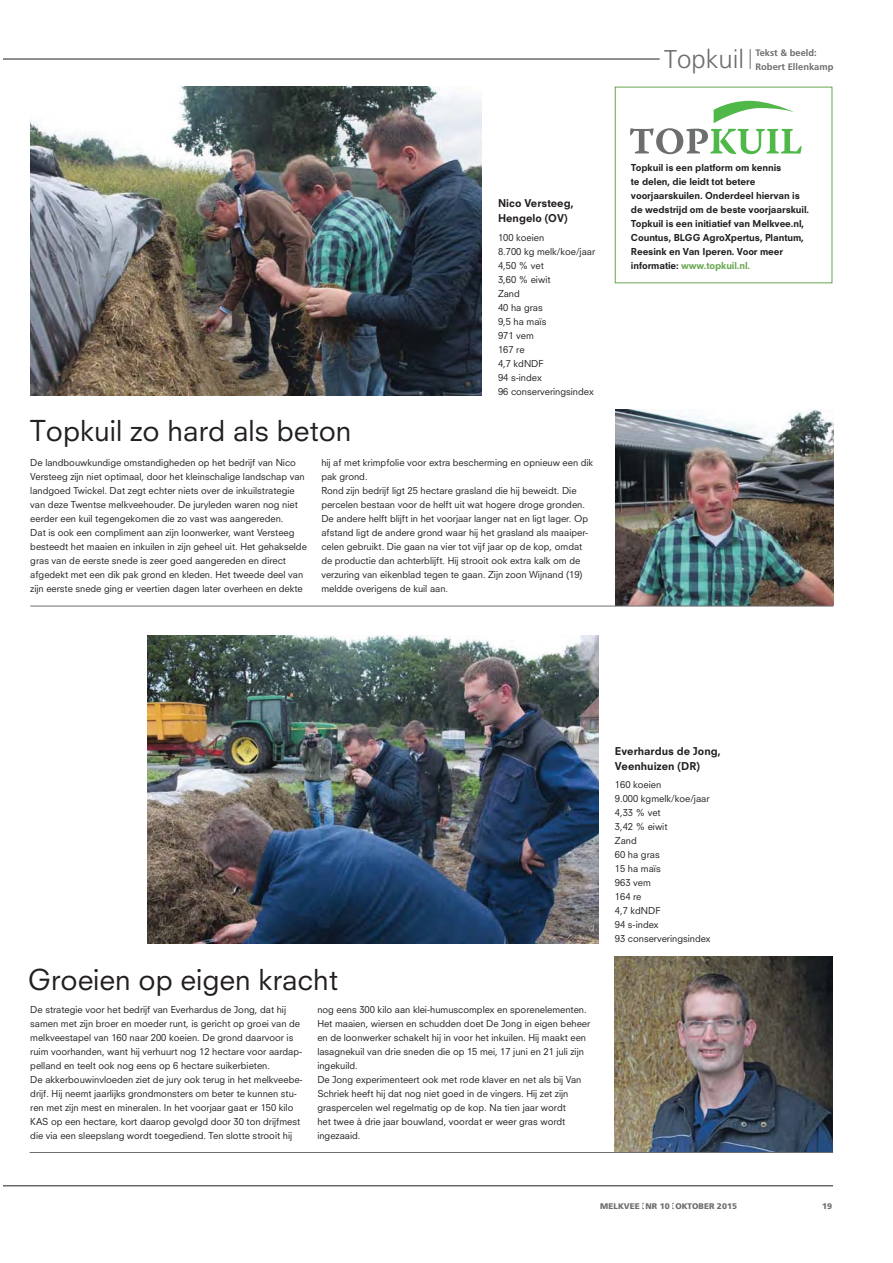
<style>
.page{position:relative;width:893px;height:1263px;background:#fff}
.page>*{position:absolute;margin:0;border:0;box-sizing:border-box;transform-origin:0 0}
.t1{font:28.05px "Neuzeit SLT Std";color:#231f20}
.t2{font:300 25.65px "Frutiger LT Std";color:#6d6e70}
.t3{font:800 10.5px/15.1px "Neuzeit SLT Std";color:#231f20}
.t4{font:9.3px/14.1px "Neuzeit SLT Std";color:#231f20}
.t5{font:800 9.3px/14.1px "Neuzeit SLT Std";letter-spacing:-.01em;color:#231f20}
.t6{font:700 9.3px/13.5px "Frutiger LT Std";color:#6d6e70}
.t7{font:900 8.25px "Frutiger LT Std";color:#6d6e70}
.s1{color:#68a64e}
</style>
<div class="page">
<img style="left:615px;top:409px;width:218px;height:197px">
<img style="left:615px;top:957px;width:217px;height:195px">
<hr style="left:30px;top:1152px;width:803px;height:1px;background:#6d6e70">
<hr style="left:30px;top:606px;width:803px;height:1px;background:#6d6e70">
<svg style="left:750px;top:49px;width:1px;height:20px"></svg>
<hr style="left:4px;top:59px;width:655px;height:1px;background:#231f20">
<hr style="left:4px;top:1186px;width:829px;height:1px;background:#231f20">
<img style="left:30px;top:87px;width:451px;height:308px">
<img style="left:147px;top:635px;width:451px;height:309px">
<svg style="left:630px;top:101px;width:171px;height:53px"></svg>
<h2 class="t2" style="left:664px;top:44px;width:82px">Topkuil</h2>
<p class="t6" style="left:755px;top:47px;width:79px">Tekst &amp; beeld:<br>Robert Ellenkamp</p>
<h1 class="t1" style="left:30px;top:419px;width:323px">Topkuil zo hard als beton</h1>
<p class="t3" style="left:498px;top:196px;width:77px">Nico Versteeg,<br>Hengelo (OV)</p>
<p class="t4" style="left:498px;top:231px;width:99px">100 koeien<br>8.700 kg melk/koe/jaar<br>4,50 % vet<br>3,60 % eiwit<br>Zand<br>40 ha gras<br>9,5 ha maïs<br>971 vem<br>167 re<br>4,7 kdNDF<br>94 s-index<br>96 conserveringsindex</p>
<p class="t4" style="left:30px;top:456px;width:278px">De landbouwkundige omstandigheden op het bedrijf van Nico Versteeg zijn niet optimaal, door het kleinschalige landschap van landgoed Twickel. Dat zegt echter niets over de inkuilstrategie van deze Twentse melkveehouder. De juryleden waren nog niet eerder een kuil tegengekomen die zo vast was aangereden.<br>Dat is ook een compliment aan zijn loonwerker, want Versteeg besteedt het maaien en inkuilen in zijn geheel uit. Het gehakselde gras van de eerste snede is zeer goed aangereden en direct afgedekt met een dik pak grond en kleden. Het tweede deel van zijn eerste snede ging er veertien dagen later overheen en dekte</p>
<p class="t4" style="left:321px;top:456px;width:273px">hij af met krimpfolie voor extra bescherming en opnieuw een dik pak grond.<br>Rond zijn bedrijf ligt 25 hectare grasland die hij beweidt. Die percelen bestaan voor de helft uit wat hogere droge gronden.<br>De andere helft blijft in het voorjaar langer nat en ligt lager. Op afstand ligt de andere grond waar hij het grasland als maaiper&shy;celen gebruikt. Die gaan na vier tot vijf jaar op de kop, omdat de productie dan achterblijft. Hij strooit ook extra kalk om de verzuring van eikenblad tegen te gaan. Zijn zoon Wijnand (19) meldde overigens de kuil aan.</p>
<p class="t5" style="left:631px;top:161px;width:180px">Topkuil is een platform om kennis<br>te delen, die leidt tot betere voorjaarskuilen. Onderdeel hiervan is de wedstrijd om de beste voorjaarskuil.<br>Topkuil is een initiatief van Melkvee.nl, Countus, BLGG AgroXpertus, Plantum, Reesink en Van Iperen. Voor meer informatie: <span class="s1">www.topkuil.nl.</span></p>
<h1 class="t1" style="left:28px;top:968px;width:312px">Groeien op eigen kracht</h1>
<p class="t4" style="left:30px;top:1003px;width:274px">De strategie voor het bedrijf van Everhardus de Jong, dat hij samen met zijn broer en moeder runt, is gericht op groei van de melkveestapel van 160 naar 200 koeien. De grond daarvoor is ruim voorhanden, want hij verhuurt nog 12 hectare voor aardap&shy;pelland en teelt ook nog eens op 6 hectare suikerbieten.<br>De akkerbouwinvloeden ziet de jury ook terug in het melkveebe&shy;drijf. Hij neemt jaarlijks grondmonsters om beter te kunnen stu&shy;ren met zijn mest en mineralen. In het voorjaar gaat er 150 kilo KAS op een hectare, kort daarop gevolgd door 30 ton drijfmest die via een sleepslang wordt toegediend. Ten slotte strooit hij</p>
<p class="t4" style="left:317px;top:1003px;width:274px">nog eens 300 kilo aan klei-humuscomplex en sporenelementen.<br>Het maaien, wiersen en schudden doet De Jong in eigen beheer en de loonwerker schakelt hij in voor het inkuilen. Hij maakt een lasagnekuil van drie sneden die op 15 mei, 17 juni en 21 juli zijn ingekuild.<br>De Jong experimenteert ook met rode klaver en net als bij Van Schriek heeft hij dat nog niet goed in de vingers. Hij zet zijn graspercelen wel regelmatig op de kop. Na tien jaar wordt<br>het twee à drie jaar bouwland, voordat er weer gras wordt ingezaaid.</p>
<p class="t3" style="left:615px;top:744px;width:107px">Everhardus de Jong,<br>Veenhuizen (DR)</p>
<p class="t4" style="left:615px;top:778px;width:97px">160 koeien<br>9.000 kgmelk/koe/jaar<br>4,33 % vet<br>3,42 % eiwit<br>Zand<br>60 ha gras<br>15 ha maïs<br>963 vem<br>164 re<br>4,7 kdNDF<br>94 s-index<br>93 conserveringsindex</p>
<p class="t7" style="left:600px;top:1201px;width:138px">MELKVEE NR 10 OKTOBER 2015</p>
<p class="t7" style="left:822px;top:1201px;width:12px">19</p>
</div>
